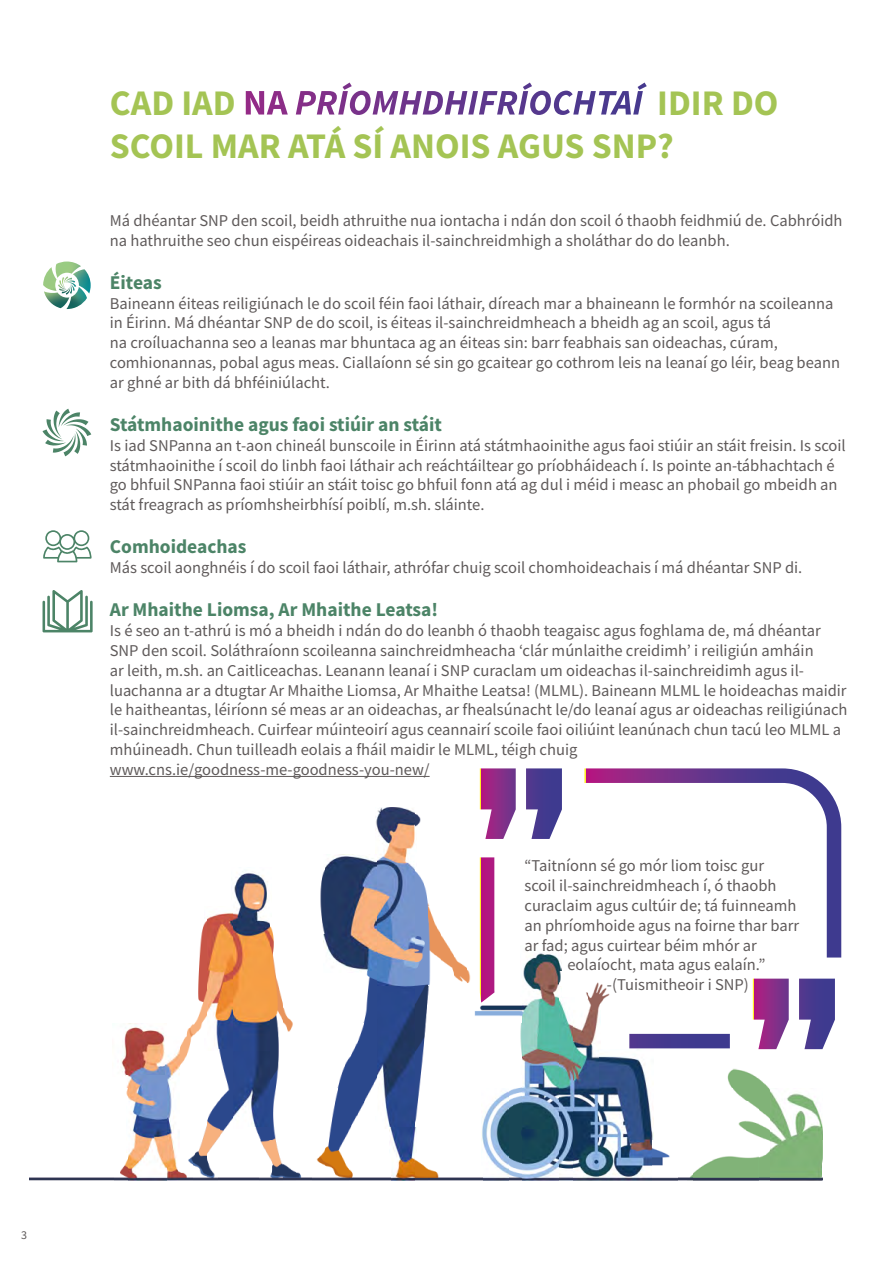
<style>
.page{position:relative;width:893px;height:1263px;background:#fff}
.page>*{position:absolute;margin:0;border:0;box-sizing:border-box;transform-origin:0 0}
.t1{font:700 36px/43.2px "Source Sans Pro";color:#a4c454}
.t2{font:700 19.5px "Source Sans Pro";color:#4c8467}
.t3{font:16.5px/19.8px "Source Sans Pro";color:#5f5a5a}
.t4{font:12px "Source Sans Pro";color:#5f5a5a}
.s1{color:#fff}
.s2{font-style:italic;color:#fff}
</style>
<div class="page">
<hr style="left:110px;top:776px;width:320px;height:1px;background:#5f5a5a">
<svg style="left:43px;top:530px;width:49px;height:32px"></svg>
<svg style="left:43px;top:409px;width:48px;height:47px"></svg>
<img style="left:376px;top:808px;width:39px;height:320px">
<img style="left:415px;top:814px;width:6px;height:13px">
<img style="left:323px;top:854px;width:54px;height:117px">
<img style="left:232px;top:872px;width:39px;height:256px">
<img style="left:320px;top:867px;width:4px;height:66px">
<img style="left:415px;top:871px;width:15px;height:258px">
<img style="left:206px;top:912px;width:26px;height:137px">
<img style="left:429px;top:906px;width:12px;height:79px">
<img style="left:193px;top:921px;width:13px;height:115px">
<img style="left:271px;top:927px;width:13px;height:253px">
<img style="left:441px;top:935px;width:14px;height:42px">
<img style="left:455px;top:957px;width:13px;height:26px">
<img style="left:521px;top:1048px;width:39px;height:132px">
<img style="left:468px;top:958px;width:12px;height:27px">
<img style="left:363px;top:971px;width:14px;height:144px">
<img style="left:284px;top:1009px;width:9px;height:23px">
<img style="left:474px;top:1011px;width:6px;height:5px">
<img style="left:560px;top:1048px;width:13px;height:132px">
<img style="left:573px;top:1048px;width:27px;height:132px">
<img style="left:121px;top:1023px;width:45px;height:53px">
<img style="left:180px;top:1024px;width:13px;height:42px">
<img style="left:351px;top:1023px;width:13px;height:104px">
<img style="left:166px;top:1049px;width:14px;height:131px">
<img style="left:219px;top:1049px;width:13px;height:89px">
<img style="left:337px;top:1055px;width:14px;height:125px">
<img style="left:600px;top:1049px;width:53px;height:131px">
<img style="left:727px;top:1068px;width:30px;height:20px">
<img style="left:126px;top:1075px;width:41px;height:105px">
<img style="left:509px;top:1087px;width:12px;height:93px">
<img style="left:757px;top:1077px;width:13px;height:103px">
<img style="left:126px;top:1088px;width:1px;height:15px">
<img style="left:206px;top:1101px;width:13px;height:79px">
<img style="left:324px;top:1088px;width:14px;height:92px">
<img style="left:481px;top:1091px;width:28px;height:89px">
<img style="left:732px;top:1088px;width:26px;height:13px">
<img style="left:770px;top:1091px;width:53px;height:89px">
<img style="left:745px;top:1101px;width:13px;height:40px">
<img style="left:193px;top:1128px;width:13px;height:52px">
<img style="left:738px;top:1121px;width:7px;height:9px">
<img style="left:255px;top:1128px;width:17px;height:12px">
<img style="left:389px;top:1128px;width:27px;height:52px">
<img style="left:259px;top:1140px;width:13px;height:40px">
<img style="left:311px;top:1151px;width:13px;height:29px">
<img style="left:652px;top:1140px;width:26px;height:40px">
<img style="left:114px;top:1154px;width:13px;height:26px">
<img style="left:179px;top:1154px;width:14px;height:26px">
<img style="left:284px;top:1164px;width:13px;height:16px">
<img style="left:415px;top:1154px;width:14px;height:26px">
<img style="left:692px;top:1154px;width:66px;height:26px">
<img style="left:29px;top:1177px;width:85px;height:3px">
<img style="left:218px;top:1166px;width:41px;height:14px">
<img style="left:297px;top:1172px;width:14px;height:8px">
<img style="left:350px;top:1166px;width:40px;height:14px">
<img style="left:429px;top:1166px;width:53px;height:14px">
<img style="left:678px;top:1175px;width:14px;height:5px">
<img style="left:43px;top:261px;width:48px;height:48px">
<img style="left:58px;top:276px;width:18px;height:19px">
<svg style="left:480px;top:857px;width:250px;height:191px"></svg>
<svg style="left:584px;top:768px;width:257px;height:189px"></svg>
<svg style="left:480px;top:768px;width:82px;height:71px"></svg>
<svg style="left:753px;top:979px;width:82px;height:70px"></svg>
<svg style="left:43px;top:590px;width:50px;height:42px"></svg>
<h1 class="t1" style="left:110px;top:80px;width:670px">CAD IAD <span class="s1">NA</span> <span class="s2">PRÍOMHDHIFRÍOCHTAÍ</span> IDIR DO<br>SCOIL MAR ATÁ SÍ ANOIS AGUS SNP?</h1>
<p class="t3" style="left:110px;top:210px;width:734px">Má dhéantar SNP den scoil, beidh athruithe nua iontacha i ndán don scoil ó thaobh feidhmiú de. Cabhróidh na hathruithe seo chun eispéireas oideachais il-sainchreidmhigh a sholáthar do do leanbh.</p>
<p class="t2" style="left:110px;top:269px;width:53px">Éiteas</p>
<p class="t3" style="left:110px;top:293px;width:732px">Baineann éiteas reiligiúnach le do scoil féin faoi láthair, díreach mar a bhaineann le formhór na scoileanna in Éirinn. Má dhéantar SNP de do scoil, is éiteas il-sainchreidmheach a bheidh ag an scoil, agus tá<br>na croíluachanna seo a leanas mar bhuntaca ag an éiteas sin: barr feabhais san oideachas, cúram, comhionannas, pobal agus meas. Ciallaíonn sé sin go gcaitear go cothrom leis na leanaí go léir, beag beann ar ghné ar bith dá bhféiniúlacht.</p>
<p class="t2" style="left:110px;top:411px;width:334px">Státmhaoinithe agus faoi stiúir an stáit</p>
<p class="t3" style="left:110px;top:435px;width:737px">Is iad SNPanna an t-aon chineál bunscoile in Éirinn atá státmhaoinithe agus faoi stiúir an stáit freisin. Is scoil státmhaoinithe í scoil do linbh faoi láthair ach reáchtáiltear go príobháideach í. Is pointe an-tábhachtach é go bhfuil SNPanna faoi stiúir an stáit toisc go bhfuil fonn atá ag dul i méid i measc an phobail go mbeidh an stát freagrach as príomhsheirbhísí poiblí, m.sh. sláinte.</p>
<p class="t2" style="left:110px;top:534px;width:138px">Comhoideachas</p>
<p class="t3" style="left:110px;top:558px;width:694px">Más scoil aonghnéis í do scoil faoi láthair, athrófar chuig scoil chomhoideachais í má dhéantar SNP di.</p>
<p class="t2" style="left:110px;top:597px;width:330px">Ar Mhaithe Liomsa, Ar Mhaithe Leatsa!</p>
<p class="t3" style="left:110px;top:621px;width:739px">Is é seo an t-athrú is mó a bheidh i ndán do do leanbh ó thaobh teagaisc agus foghlama de, má dhéantar SNP den scoil. Soláthraíonn scoileanna sainchreidmheacha ‘clár múnlaithe creidimh’ i reiligiún amháin<br>ar leith, m.sh. an Caitliceachas. Leanann leanaí i SNP curaclam um oideachas il-sainchreidimh agus il&shy;luachanna ar a dtugtar Ar Mhaithe Liomsa, Ar Mhaithe Leatsa! (MLML). Baineann MLML le hoideachas maidir le haitheantas, léiríonn sé meas ar an oideachas, ar fhealsúnacht le/do leanaí agus ar oideachas reiligiúnach il-sainchreidmheach. Cuirfear múinteoirí agus ceannairí scoile faoi oiliúint leanúnach chun tacú leo MLML a mhúineadh. Chun tuilleadh eolais a fháil maidir le MLML, téigh chuig www.cns.ie/goodness-me-goodness-you-new/</p>
<p class="t3" style="left:524px;top:856px;width:241px">“Taitníonn sé go mór liom toisc gur</p>
<p class="t3" style="left:524px;top:876px;width:254px">scoil il-sainchreidmheach í, ó thaobh</p>
<p class="t3" style="left:524px;top:895px;width:273px">curaclaim agus cultúir de; tá fuinneamh</p>
<p class="t3" style="left:524px;top:915px;width:276px">an phríomhoide agus na foirne thar barr</p>
<p class="t3" style="left:524px;top:935px;width:234px">ar fad; agus cuirtear béim mhór ar</p>
<p class="t3" style="left:567px;top:955px;width:199px">eolaíocht, mata agus ealaín.”</p>
<p class="t3" style="left:607px;top:975px;width:143px">-(Tuismitheoir i SNP)</p>
<p class="t4" style="left:21px;top:1227px;width:7px">3</p>
</div>
